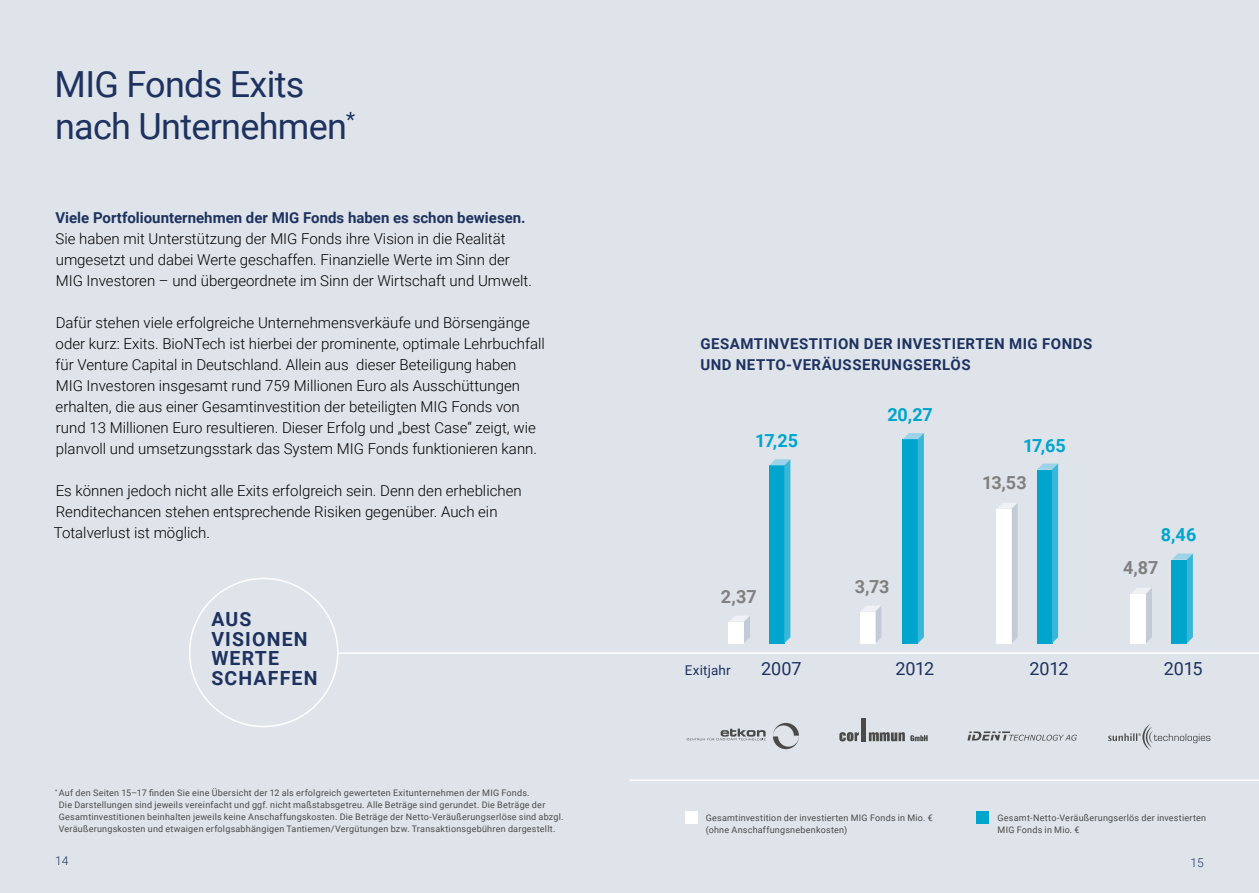
<style>
.page{position:relative;width:1259px;height:893px;background:#dfe4ea}
.page>*{position:absolute;margin:0;border:0;box-sizing:border-box;transform-origin:0 0}
.t1{font:36px/42px "Roboto";letter-spacing:-.02em;color:#1e3260}
.t2{font:700 19.5px/19.5px "Roboto";letter-spacing:.06em;color:#1e3260}
.t3{font:700 18px "Roboto";letter-spacing:-.005em;color:#00a5ce}
.t4{font:700 18px "Roboto";letter-spacing:-.005em;color:#818080}
.t5{font:18px "Roboto";letter-spacing:-.015em;color:#1e3260}
.t6{font:300 15px/21px "Roboto";color:#000}
.t7{font:700 15px/21px "Roboto";letter-spacing:.025em;color:#1e3260}
.t8{font:700 15px "Roboto";color:#1e3260}
.t9{font:13.5px "Roboto";letter-spacing:.01em;color:#1e3260}
.t10{font:300 12px "Roboto";color:#1e3260}
.t11{font:9px/12px "Roboto";letter-spacing:.025em;color:#4a4a49}
</style>
<div class="page">
<svg style="left:1108px;top:724px;width:102px;height:26px"></svg>
<svg style="left:773px;top:723px;width:26px;height:26px"></svg>
<svg style="left:687px;top:729px;width:79px;height:11px"></svg>
<svg style="left:839px;top:732px;width:20px;height:9px"></svg>
<div style="left:861px;top:718px;width:5px;height:23px;background:#4a4a49"></div>
<svg style="left:869px;top:732px;width:58px;height:9px"></svg>
<svg style="left:967px;top:731px;width:110px;height:10px"></svg>
<div style="left:685px;top:811px;width:12px;height:13px;background:#fff"></div>
<div style="left:976px;top:811px;width:13px;height:13px;background:#00a5ce"></div>
<hr style="left:338px;top:652px;width:921px;height:2px;background:#fff">
<hr style="left:629px;top:779px;width:630px;height:2px;background:#fff">
<svg style="left:1037px;top:463px;width:21px;height:180px;background:#16abd2"></svg>
<svg style="left:1171px;top:553px;width:22px;height:90px;background:#1dadd2"></svg>
<svg style="left:902px;top:433px;width:22px;height:210px;background:#15abd1"></svg>
<svg style="left:769px;top:459px;width:21px;height:184px;background:#14abd1"></svg>
<svg style="left:1130px;top:588px;width:22px;height:55px"></svg>
<svg style="left:860px;top:606px;width:21px;height:37px"></svg>
<svg style="left:729px;top:616px;width:21px;height:27px"></svg>
<svg style="left:996px;top:503px;width:21px;height:140px;background:#eff1f4"></svg>
<h1 class="t1" style="left:55px;top:62px;width:302px">MIG Fonds Exits nach Unternehmen<sup>*</sup></h1>
<p class="t8" style="left:55px;top:207px;width:472px">Viele Portfoliounternehmen der MIG Fonds haben es schon bewiesen.</p>
<p class="t6" style="left:56px;top:228px;width:478px">Sie haben mit Unterstützung der MIG Fonds ihre Vision in die Realität umgesetzt und dabei Werte geschaffen. Finanzielle Werte im Sinn der<br>MIG Investoren – und übergeordnete im Sinn der Wirtschaft und Umwelt.</p>
<p class="t6" style="left:56px;top:312px;width:491px">Dafür stehen viele erfolgreiche Unternehmensverkäufe und Börsengänge oder kurz: Exits. BioNTech ist hierbei der prominente, optimale Lehrbuchfall für Venture Capital in Deutschland. Allein aus dieser Beteiligung haben MIG Investoren insgesamt rund 759 Millionen Euro als Ausschüttungen erhalten, die aus einer Gesamtinvestition der beteiligten MIG Fonds von rund 13 Millionen Euro resultieren. Dieser Erfolg und „best Case“ zeigt, wie planvoll und umsetzungsstark das System MIG Fonds funktionieren kann.</p>
<p class="t6" style="left:54px;top:480px;width:469px">Es können jedoch nicht alle Exits erfolgreich sein. Denn den erheblichen<br>Renditechancen stehen entsprechende Risiken gegenüber. Auch ein<br>Totalverlust ist möglich.</p>
<h2 class="t2" style="left:211px;top:609px;width:108px">AUS<br>VISIONEN<br>WERTE<br>SCHAFFEN</h2>
<p class="t11" style="left:59px;top:787px;width:506px;text-indent:-4px"><sup>*</sup> Auf den Seiten 15–17 finden Sie eine Übersicht der 12 als erfolgreich gewerteten Exitunternehmen der MIG Fonds.<br>Die Darstellungen sind jeweils vereinfacht und ggf. nicht maßstabsgetreu. Alle Beträge sind gerundet. Die Beträge der Gesamtinvestitionen beinhalten jeweils keine Anschaffungskosten. Die Beträge der Netto-Veräußerungserlöse sind abzgl.<br>Veräußerungskosten und etwaigen erfolgsabhängigen Tantiemen/Vergütungen bzw. Transaktionsgebühren dargestellt.</p>
<p class="t7" style="left:700px;top:333px;width:393px">GESAMTINVESTITION DER INVESTIERTEN MIG FONDS<br>UND NETTO-VERÄUSSERUNGSERLÖS</p>
<p class="t3" style="left:755px;top:427px;width:44px">17,25</p>
<p class="t4" style="left:721px;top:584px;width:37px">2,37</p>
<p class="t3" style="left:887px;top:402px;width:47px">20,27</p>
<p class="t4" style="left:855px;top:574px;width:36px">3,73</p>
<p class="t3" style="left:1023px;top:433px;width:44px">17,65</p>
<p class="t4" style="left:982px;top:470px;width:46px">13,53</p>
<p class="t3" style="left:1160px;top:522px;width:37px">8,46</p>
<p class="t4" style="left:1123px;top:555px;width:37px">4,87</p>
<p class="t9" style="left:685px;top:661px;width:47px">Exitjahr</p>
<p class="t5" style="left:761px;top:656px;width:42px">2007</p>
<p class="t5" style="left:895px;top:656px;width:40px">2012</p>
<p class="t5" style="left:1029px;top:656px;width:40px">2012</p>
<p class="t5" style="left:1164px;top:656px;width:40px">2015</p>
<p class="t11" style="left:706px;top:811px;width:228px">Gesamtinvestition der investierten MIG Fonds in Mio. € (ohne Anschaffungsnebenkosten)</p>
<p class="t11" style="left:997px;top:811px;width:210px">Gesamt-Netto-Veräußerungserlös der investierten<br>MIG Fonds in Mio. €</p>
<p class="t10" style="left:55px;top:853px;width:15px">14</p>
<p class="t10" style="left:1190px;top:854px;width:15px">15</p>
</div>
